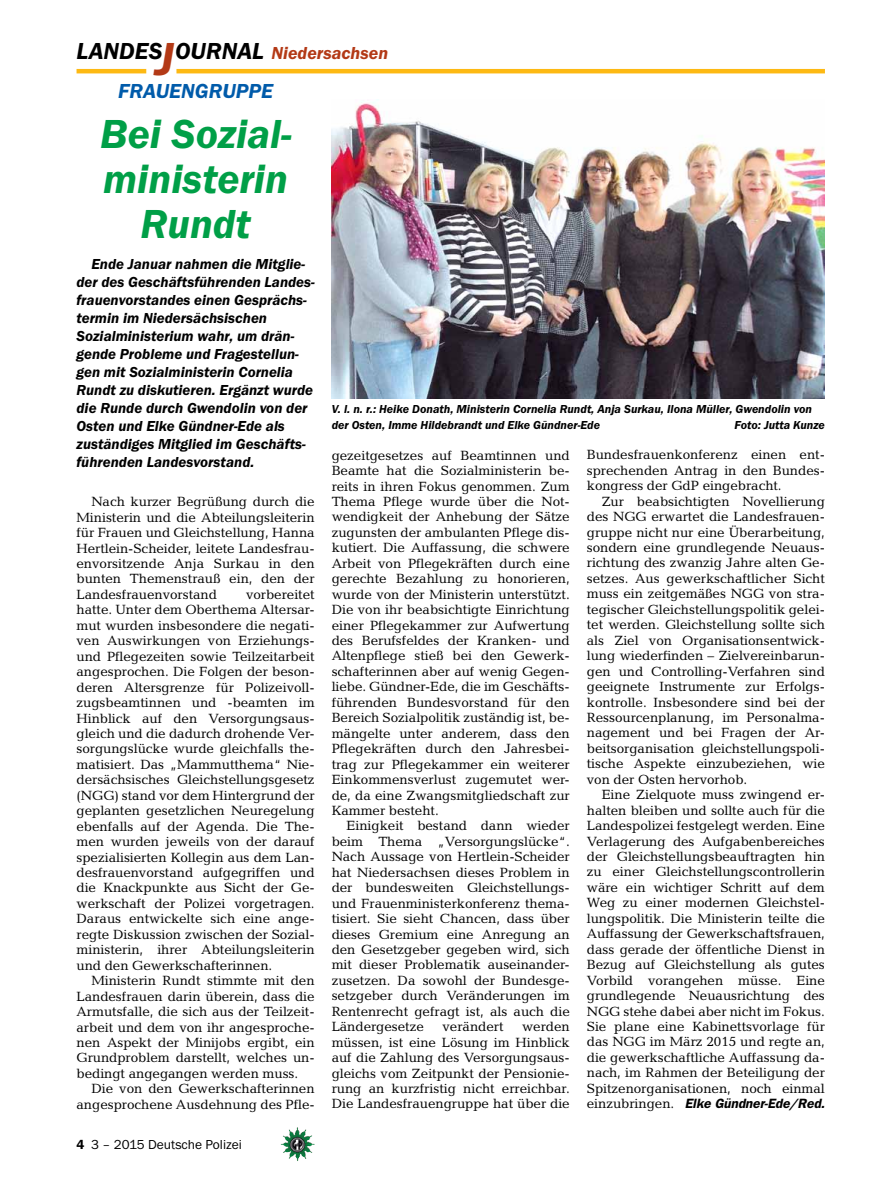
<style>
.page{position:relative;width:893px;height:1191px;background:#fff}
.page>*{position:absolute;margin:0;border:0;box-sizing:border-box;transform-origin:0 0}
.t1{font:italic 600 42px/45px "Franklin Gothic Itc T";color:#009f47;text-align:center}
.t2{font:italic 600 21px "Franklin Gothic Itc T";color:#005baa}
.t3{font:italic 600 18px "Franklin Gothic Itc T";color:#b33916}
.t4{font:italic 600 15px/18px "Franklin Gothic Itc T";color:#000}
.t5{font:13.5px/15.5px "Candida";letter-spacing:-.005em;color:#000;text-align:justify}
.t6{font:italic 600 13.5px "Franklin Gothic";letter-spacing:-.005em;color:#000}
.t7{font:13.5px "Franklin Gothic Itc T";color:#000}
.t8{font:italic 600 12px/15.5px "Franklin Gothic Itc T";color:#000}
.s1{font-size:24px;color:#000}
.s2{font-size:48px}
.s3{font-weight:600}
.s4{font-family:"Candida";font-weight:400;font-style:normal}
</style>
<div class="page">
<hr style="left:77px;top:69px;width:69px;height:4px;background:#fdb913">
<hr style="left:176px;top:69px;width:649px;height:4px;background:#fdb913">
<img style="left:281px;top:1128px;width:16px;height:24px">
<img style="left:332px;top:99px;width:493px;height:299px">
<h3 class="t3" style="left:77px;top:42px;width:313px"><span class="s1">LANDES</span><span class="s2">J</span><span class="s1">OURNAL</span> Niedersachsen</h3>
<h2 class="t2" style="left:118px;top:79px;width:26px">Frauengruppe</h2>
<h1 class="t1" style="left:100px;top:111px;width:193px">Bei Sozial&shy;ministerin<br>Rundt</h1>
<p class="t4" style="left:77px;top:255px;width:240px;text-indent:15px">Ende Januar nahmen die Mitglie&shy;der des Geschäftsführenden Landes&shy;frauenvorstandes einen Gesprächs&shy;termin im Niedersächsischen Sozialministerium wahr, um drän&shy;gende Probleme und Fragestellun&shy;gen mit Sozialministerin Cornelia Rundt zu diskutieren. Ergänzt wurde die Runde durch Gwendolin von der Osten und Elke Gündner-Ede als zuständiges Mitglied im Geschäfts&shy;führenden Landesvorstand.</p>
<p class="t5" style="left:77px;top:494px;width:240px;text-indent:15px">Nach kurzer Begrüßung durch die Ministerin und die Abteilungsleiterin für Frauen und Gleichstellung, Hanna Hertlein-Scheider, leitete Landesfrau&shy;envorsitzende Anja Surkau in den bunten Themenstrauß ein, den der Landesfrauenvorstand</p>
<p class="t5" style="left:77px;top:586px;width:240px;text-indent:169px">vorbereitet hatte. Unter dem Oberthema Altersar&shy;mut wurden insbesondere die negati&shy;ven Auswirkungen von Erziehungs&shy;und Pflegezeiten sowie Teilzeitarbeit angesprochen. Die Folgen der beson&shy;deren Altersgrenze für Polizeivoll&shy;zugsbeamtinnen und -beamten im Hinblick auf den Versorgungsaus&shy;gleich und die dadurch drohende Ver&shy;sorgungslücke wurde gleichfalls the&shy;matisiert. Das „Mammutthema“ Nie&shy;dersächsisches Gleichstellungsgesetz (NGG) stand vor dem Hintergrund der geplanten gesetzlichen Neuregelung ebenfalls auf der Agenda. Die The&shy;men wurden jeweils von der darauf spezialisierten Kollegin aus dem Lan&shy;desfrauenvorstand aufgegriffen und die Knackpunkte aus Sicht der Ge&shy;werkschaft der Polizei vorgetragen.<br>Daraus entwickelte sich eine ange&shy;regte Diskussion zwischen der Sozial&shy;ministerin, ihrer Abteilungsleiterin und den Gewerkschafterinnen.</p>
<p class="t5" style="left:77px;top:973px;width:240px;text-indent:15px">Ministerin Rundt stimmte mit den Landesfrauen darin überein, dass die Armutsfalle, die sich aus der Teilzeit&shy;arbeit und dem von ihr angesproche&shy;nen Aspekt der Minijobs ergibt, ein Grundproblem darstellt, welches un&shy;bedingt angegangen werden muss.</p>
<p class="t5" style="left:77px;top:1081px;width:240px;text-align:right">Die von den Gewerkschafterinnen angesprochene Ausdehnung des Pfle-</p>
<p class="t7" style="left:77px;top:1136px;width:167px"><span class="s3">4</span> 3 – 2015 Deutsche Polizei</p>
<p class="t8" style="left:332px;top:401px;width:482px">V. l. n. r.: Heike Donath, Ministerin Cornelia Rundt, Anja Surkau, Ilona Müller, Gwendolin von der Osten, Imme Hildebrandt und Elke Gündner-Ede</p>
<p class="t8" style="left:734px;top:417px;width:92px">Foto: Jutta Kunze</p>
<p class="t5" style="left:332px;top:447px;width:240px">gezeitgesetzes auf Beamtinnen und Beamte hat die Sozialministerin be&shy;reits in ihren Fokus genommen. Zum Thema Pflege wurde über die Not&shy;wendigkeit der Anhebung der Sätze zugunsten der ambulanten Pflege dis&shy;kutiert. Die Auffassung, die schwere Arbeit von Pflegekräften durch eine gerechte Bezahlung zu honorieren, wurde von der Ministerin unterstützt.<br>Die von ihr beabsichtigte Einrichtung einer Pflegekammer zur Aufwertung des Berufsfeldes der Kranken- und Altenpflege stieß bei den Gewerk&shy;schafterinnen aber auf wenig Gegen&shy;liebe. Gündner-Ede, die im Geschäfts&shy;führenden Bundesvorstand für den Bereich Sozialpolitik zuständig ist, be&shy;mängelte unter anderem, dass den Pflegekräften durch den Jahresbei&shy;trag zur Pflegekammer ein weiterer Einkommensverlust zugemutet wer&shy;de, da eine Zwangsmitgliedschaft zur Kammer besteht.</p>
<p class="t5" style="left:332px;top:818px;width:240px;text-indent:15px">Einigkeit bestand dann wieder beim Thema „Versorgungslücke“.<br>Nach Aussage von Hertlein-Scheider hat Niedersachsen dieses Problem in der bundesweiten Gleichstellungs&shy;und Frauenministerkonferenz thema&shy;tisiert. Sie sieht Chancen, dass über dieses Gremium eine Anregung an den Gesetzgeber gegeben wird, sich mit dieser Problematik auseinander&shy;zusetzen. Da sowohl der Bundesge&shy;setzgeber durch Veränderungen im Rentenrecht gefragt ist, als auch die Ländergesetze</p>
<p class="t5" style="left:332px;top:1019px;width:240px;text-indent:190px">werden müssen, ist eine Lösung im Hinblick auf die Zahlung des Versorgungsaus&shy;gleichs vom Zeitpunkt der Pensionie&shy;rung an kurzfristig nicht erreichbar.<br>Die Landesfrauengruppe hat über die</p>
<p class="t5" style="left:442px;top:1019px;width:62px">verändert</p>
<p class="t5" style="left:587px;top:447px;width:240px">Bundesfrauenkonferenz einen ent&shy;sprechenden Antrag in den Bundes&shy;kongress der GdP eingebracht.</p>
<p class="t5" style="left:587px;top:493px;width:240px;text-indent:15px">Zur beabsichtigten Novellierung des NGG erwartet die Landesfrauen&shy;gruppe nicht nur eine Überarbeitung, sondern eine grundlegende Neuaus&shy;richtung des zwanzig Jahre alten Ge&shy;setzes. Aus gewerkschaftlicher Sicht muss ein zeitgemäßes NGG von stra&shy;tegischer Gleichstellungspolitik gelei&shy;tet werden. Gleichstellung sollte sich als Ziel von Organisationsentwick&shy;lung wiederfinden – Zielvereinbarun&shy;gen und Controlling-Verfahren sind geeignete Instrumente zur Erfolgs&shy;kontrolle. Insbesondere sind bei der Ressourcenplanung, im Personalma&shy;nagement und bei Fragen der Ar&shy;beitsorganisation gleichstellungspoli&shy;tische Aspekte einzubeziehen, wie von der Osten hervorhob.</p>
<p class="t5" style="left:587px;top:787px;width:240px;text-indent:15px">Eine Zielquote muss zwingend er&shy;halten bleiben und sollte auch für die Landespolizei festgelegt werden. Eine Verlagerung des Aufgabenbereiches der Gleichstellungsbeauftragten hin zu einer Gleichstellungscontrollerin wäre ein wichtiger Schritt auf dem Weg zu einer modernen Gleichstel&shy;lungspolitik. Die Ministerin teilte die Auffassung der Gewerkschaftsfrauen, dass gerade der öffentliche Dienst in Bezug auf Gleichstellung als gutes Vorbild vorangehen müsse. Eine grundlegende Neuausrichtung des NGG stehe dabei aber nicht im Fokus.<br>Sie plane eine Kabinettsvorlage für das NGG im März 2015 und regte an, die gewerkschaftliche Auffassung da&shy;nach, im Rahmen der Beteiligung der Spitzenorganisationen, noch einmal</p>
<p class="t6" style="left:587px;top:1095px;width:240px"><span class="s4">einzubringen.</span> Elke Gündner-Ede/Red.</p>
</div>
